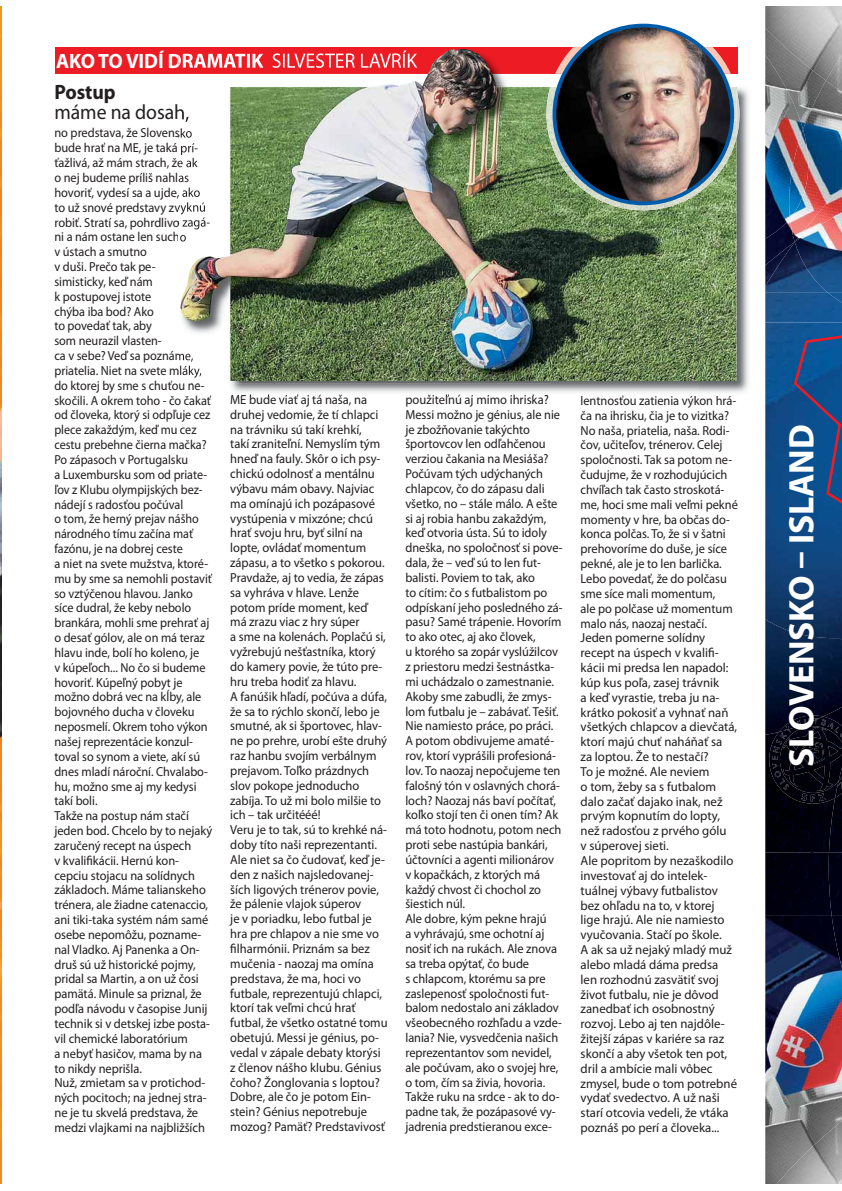
<style>
.page{position:relative;width:842px;height:1191px;background:#fff}
.page>*{position:absolute;margin:0;border:0;box-sizing:border-box;transform-origin:0 0}
.t1{font:700 35.6px "Myriad Pro";letter-spacing:-.005em;color:#fff}
.t2{font:20.8px "Myriad Pro";letter-spacing:-.005em;color:#231f20;scale:.95 1}
.t3{font:700 20.8px "Myriad Pro";color:#231f20;scale:.95 1}
.t4{font:13.1px/14.8px "Myriad Pro";letter-spacing:-.005em;color:#231f20;scale:.95 1}
.t5{font:13.1px/14.8px "Myriad Pro";letter-spacing:-.005em;color:#231f20;scale:.96 1}
</style>
<div class="page">
<div style="left:55px;top:47px;width:683px;height:27px;background:#ed1c24"></div>
<img style="left:812px;top:804px;width:17px;height:49px">
<img style="left:765px;top:735px;width:47px;height:118px">
<img style="left:769px;top:735px;width:60px;height:69px">
<img style="left:829px;top:801px;width:13px;height:114px">
<img style="left:765px;top:638px;width:77px;height:97px">
<img style="left:779px;top:715px;width:44px;height:3px">
<svg style="left:772px;top:718px;width:70px;height:83px;background:#0a0b16"></svg>
<img style="left:765px;top:322px;width:77px;height:316px">
<svg style="left:792px;top:322px;width:50px;height:194px;background:#184e8a"></svg>
<img style="left:765px;top:853px;width:67px;height:62px">
<img style="left:765px;top:915px;width:77px;height:269px">
<img style="left:832px;top:915px;width:10px;height:53px">
<img style="left:765px;top:292px;width:77px;height:30px">
<img style="left:827px;top:292px;width:15px;height:11px">
<img style="left:790px;top:81px;width:52px;height:161px">
<img style="left:809px;top:186px;width:33px;height:26px">
<img style="left:765px;top:242px;width:30px;height:50px">
<img style="left:795px;top:212px;width:47px;height:80px">
<img style="left:765px;top:81px;width:38px;height:158px">
<img style="left:789px;top:129px;width:20px;height:89px">
<img style="left:765px;top:7px;width:77px;height:74px">
<img style="left:826px;top:55px;width:16px;height:38px">
<img style="left:776px;top:1120px;width:66px;height:64px">
<img style="left:0;top:7px;width:2px;height:1177px">
<img style="left:699px;top:88px;width:50px;height:305px">
<img style="left:231px;top:394px;width:78px;height:2px">
<img style="left:487px;top:394px;width:62px;height:2px">
<img style="left:427px;top:394px;width:46px;height:2px">
<img style="left:274px;top:135px;width:462px;height:246px">
<img style="left:180px;top:370px;width:22px;height:8px">
<img style="left:179px;top:383px;width:21px;height:1px">
<img style="left:536px;top:87px;width:13px;height:48px">
<img style="left:229px;top:370px;width:45px;height:14px">
<img style="left:274px;top:380px;width:276px;height:4px">
<img style="left:180px;top:49px;width:356px;height:321px">
<svg style="left:549px;top:23px;width:182px;height:65px"></svg>
<img style="left:550px;top:87px;width:186px;height:123px">
<img style="left:546px;top:88px;width:4px;height:52px">
<img style="left:554px;top:26px;width:178px;height:177px;border-radius:50%">
<div style="left:553px;top:24px;width:181px;height:181px;border:4px solid #005bab;border-radius:50%"></div>
<svg style="left:800px;top:552px;width:3px;height:16px"></svg>
<h2 class="t3" style="left:54px;top:84px;width:66px">Postup</h2>
<h2 class="t2" style="left:54px;top:104px;width:143px">máme na dosah,</h2>
<p class="t4" style="left:54px;top:127px;width:168px">no predstava, že Slovensko bude hrať na ME, je taká prí&shy;ťažlivá, až mám strach, že ak<br>o nej budeme príliš nahlas hovoriť, vydesí sa a ujde, ako to už snové predstavy zvyknú robiť. Stratí sa, pohrdlivo zagá&shy;ni a nám ostane len sucho<br>v ústach a smutno<br>v duši. Prečo tak pe-<br>simisticky, keď nám<br>k postupovej istote<br>chýba iba bod? Ako<br>to povedať tak, aby<br>som neurazil vlasten-<br>ca v sebe? Veď sa poznáme, priatelia. Niet na svete mláky, do ktorej by sme s chuťou ne&shy;skočili. A okrem toho - čo čakať od človeka, ktorý si odpľuje cez plece zakaždým, keď mu cez cestu prebehne čierna mačka?<br>Po zápasoch v Portugalsku<br>a Luxembursku som od priate&shy;ľov z Klubu olympijských bez&shy;nádejí s radosťou počúval<br>o tom, že herný prejav nášho národného tímu začína mať fazónu, je na dobrej ceste<br>a niet na svete mužstva, ktoré&shy;mu by sme sa nemohli postaviť so vztýčenou hlavou. Janko síce dudral, že keby nebolo brankára, mohli sme prehrať aj o desať gólov, ale on má teraz hlavu inde, bolí ho koleno, je<br>v kúpeľoch... No čo si budeme hovoriť. Kúpeľný pobyt je možno dobrá vec na kĺby, ale bojovného ducha v človeku neposmelí. Okrem toho výkon našej reprezentácie konzul&shy;toval so synom a viete, akí sú dnes mladí nároční. Chvalabo&shy;hu, možno sme aj my kedysi takí boli.<br>Takže na postup nám stačí jeden bod. Chcelo by to nejaký zaručený recept na úspech<br>v kvalifikácii. Hernú kon&shy;cepciu stojacu na solídnych základoch. Máme talianskeho trénera, ale žiadne catenaccio, ani tiki-taka systém nám samé osebe nepomôžu, pozname&shy;nal Vladko. Aj Panenka a On&shy;druš sú už historické pojmy, pridal sa Martin, a on už čosi pamätá. Minule sa priznal, že podľa návodu v časopise Junij technik si v detskej izbe posta&shy;vil chemické laboratórium<br>a nebyť hasičov, mama by na to nikdy neprišla.<br>Nuž, zmietam sa v protichod&shy;ných pocitoch; na jednej stra&shy;ne je tu skvelá predstava, že medzi vlajkami na najbližších</p>
<p class="t5" style="left:230px;top:393px;width:165px">ME bude viať aj tá naša, na druhej vedomie, že tí chlapci na trávniku sú takí krehkí,<br>takí zraniteľní. Nemyslím tým hneď na fauly. Skôr o ich psy&shy;chickú odolnosť a mentálnu výbavu mám obavy. Najviac ma omínajú ich pozápasové vystúpenia v mixzóne; chcú hrať svoju hru, byť silní na lopte, ovládať momentum zápasu, a to všetko s pokorou.<br>Pravdaže, aj to vedia, že zápas sa vyhráva v hlave. Lenže potom príde moment, keď<br>má zrazu viac z hry súper<br>a sme na kolenách. Poplačú si, vyžrebujú nešťastníka, ktorý do kamery povie, že túto pre&shy;hru treba hodiť za hlavu.<br>A fanúšik hľadí, počúva a dúfa, že sa to rýchlo skončí, lebo je smutné, ak si športovec, hlav&shy;ne po prehre, urobí ešte druhý raz hanbu svojím verbálnym prejavom. Toľko prázdnych slov pokope jednoducho zabíja. To už mi bolo milšie to ich – tak určitééé!<br>Veru je to tak, sú to krehké ná&shy;doby títo naši reprezentanti.<br>Ale niet sa čo čudovať, keď je&shy;den z našich najsledovanej&shy;ších ligových trénerov povie, že pálenie vlajok súperov<br>je v poriadku, lebo futbal je hra pre chlapov a nie sme vo filharmónii. Priznám sa bez mučenia - naozaj ma omína predstava, že ma, hoci vo futbale, reprezentujú chlapci, ktorí tak veľmi chcú hrať futbal, že všetko ostatné tomu obetujú. Messi je génius, po&shy;vedal v zápale debaty ktorýsi z členov nášho klubu. Génius čoho? Žonglovania s loptou?<br>Dobre, ale čo je potom Ein&shy;stein? Génius nepotrebuje mozog? Pamäť? Predstavivosť</p>
<p class="t5" style="left:405px;top:393px;width:165px">použiteľnú aj mimo ihriska?<br>Messi možno je génius, ale nie je zbožňovanie takýchto športovcov len odľahčenou verziou čakania na Mesiáša?<br>Počúvam tých udýchaných chlapcov, čo do zápasu dali všetko, no – stále málo. A ešte si aj robia hanbu zakaždým, keď otvoria ústa. Sú to idoly dneška, no spoločnosť si pove&shy;dala, že – veď sú to len fut&shy;balisti. Poviem to tak, ako<br>to cítim: čo s futbalistom po odpískaní jeho posledného zá&shy;pasu? Samé trápenie. Hovorím to ako otec, aj ako človek,<br>u ktorého sa zopár vyslúžilcov z priestoru medzi šestnástka&shy;mi uchádzalo o zamestnanie.<br>Akoby sme zabudli, že zmys&shy;lom futbalu je – zabávať. Tešiť.<br>Nie namiesto práce, po práci.<br>A potom obdivujeme amaté&shy;rov, ktorí vyprášili profesioná&shy;lov. To naozaj nepočujeme ten falošný tón v oslavných chorá&shy;loch? Naozaj nás baví počítať, koľko stojí ten či onen tím? Ak má toto hodnotu, potom nech proti sebe nastúpia bankári, účtovníci a agenti milionárov v kopačkách, z ktorých má každý chvost či chochol zo šiestich núl.<br>Ale dobre, kým pekne hrajú<br>a vyhrávajú, sme ochotní aj nosiť ich na rukách. Ale znova sa treba opýtať, čo bude<br>s chlapcom, ktorému sa pre zaslepenosť spoločnosti fut&shy;balom nedostalo ani základov všeobecného rozhľadu a vzde&shy;lania? Nie, vysvedčenia našich reprezentantov som nevidel, ale počúvam, ako o svojej hre, o tom, čím sa živia, hovoria.<br>Takže ruku na srdce - ak to do&shy;padne tak, že pozápasové vy&shy;jadrenia predstieranou exce-</p>
<p class="t4" style="left:581px;top:394px;width:167px">lentnosťou zatienia výkon hrá&shy;ča na ihrisku, čia je to vizitka?<br>No naša, priatelia, naša. Rodi&shy;čov, učiteľov, trénerov. Celej spoločnosti. Tak sa potom ne&shy;čudujme, že v rozhodujúcich chvíľach tak často stroskotá&shy;me, hoci sme mali veľmi pekné momenty v hre, ba občas do&shy;konca polčas. To, že si v šatni prehovoríme do duše, je síce pekné, ale je to len barlička.<br>Lebo povedať, že do polčasu sme síce mali momentum,<br>ale po polčase už momentum malo nás, naozaj nestačí.<br>Jeden pomerne solídny recept na úspech v kvalifi&shy;kácii mi predsa len napadol: kúp kus poľa, zasej trávnik<br>a keď vyrastie, treba ju na&shy;krátko pokosiť a vyhnať naň všetkých chlapcov a dievčatá, ktorí majú chuť naháňať sa<br>za loptou. Že to nestačí?<br>To je možné. Ale neviem<br>o tom, žeby sa s futbalom dalo začať dajako inak, než prvým kopnutím do lopty, než radosťou z prvého gólu<br>v súperovej sieti.<br>Ale popritom by nezaškodilo investovať aj do intelek&shy;tuálnej výbavy futbalistov bez ohľadu na to, v ktorej<br>lige hrajú. Ale nie namiesto vyučovania. Stačí po škole.<br>A ak sa už nejaký mladý muž alebo mladá dáma predsa len rozhodnú zasvätiť svoj život futbalu, nie je dôvod zanedbať ich osobnostný rozvoj. Lebo aj ten najdôle&shy;žitejší zápas v kariére sa raz skončí a aby všetok ten pot, dril a ambície mali vôbec zmysel, bude o tom potrebné vydať svedectvo. A už naši starí otcovia vedeli, že vtáka poznáš po perí a človeka...</p>
<h1 class="t1" style="left:788px;top:767px;width:344px;rotate:-90deg">SLOVENSKO ISLAND</h1>
</div>
